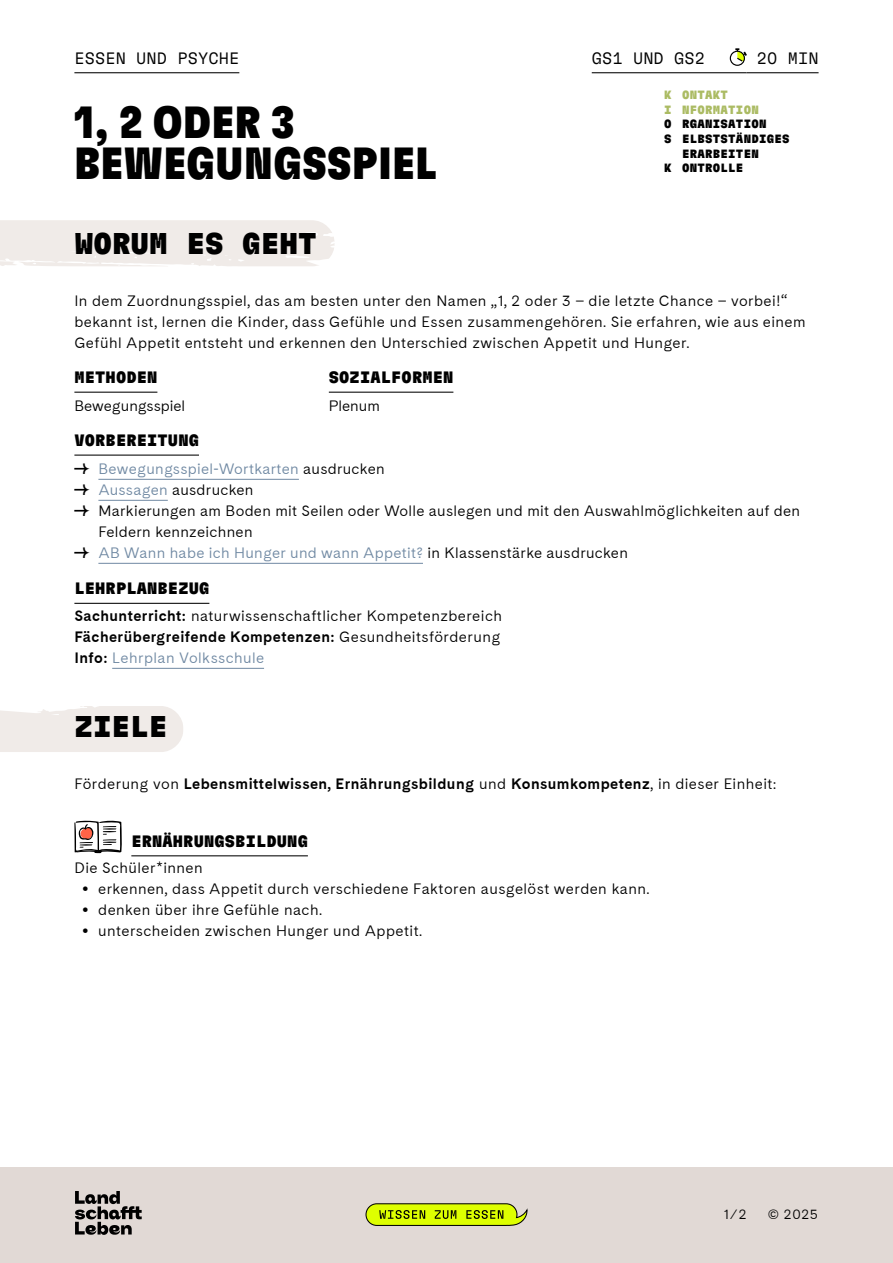
<style>
.page{position:relative;width:893px;height:1263px;background:#fff}
.page>*{position:absolute;margin:0;border:0;box-sizing:border-box;transform-origin:0 0}
.t1{font:900 condensed 45px/40.5px "GT Flexa";letter-spacing:.02em;color:#000}
.t2{font:900 30px "GT Flexa Mono";color:#000}
.t3{font:900 16.5px "GT Flexa Mono";letter-spacing:.01em;color:#000}
.t4{font:300 16.5px "GT Flexa Mono";letter-spacing:.005em;color:#000}
.t5{font:15px/21px "Cadiz Bildung";letter-spacing:.03em;color:#000}
.t6{font:15px "Cadiz";letter-spacing:.02em;color:#000}
.t7{font:15px "Cadiz";letter-spacing:.02em;color:#7089a3}
.t8{font:700 15px "Cadiz Bildung";letter-spacing:.03em;color:#000}
.t9{font:15px "Cadiz";color:#000}
.t10{font:13.5px "Cadiz";color:#000}
.t11{font:900 12px "GT Flexa Mono";letter-spacing:.02em;color:#000}
.t12{font:900 12px/14.7px "GT Flexa Mono";letter-spacing:.02em;color:#abbb63}
.s1{color:#000}
.s2{color:#7089a3}
.s3{font-weight:700}
.s4{font-weight:400}
</style>
<div class="page">
<div style="left:0;top:1167px;width:893px;height:96px;background:#e1d9d5"></div>
<svg style="left:75px;top:1191px;width:67px;height:44px"></svg>
<svg style="left:365px;top:1203px;width:163px;height:23px;background:#b2c911"></svg>
<svg style="left:0;top:706px;width:183px;height:46px;background:#f1ece9"></svg>
<div style="left:0;top:220px;width:335px;height:46px;background:#f0ebe8"></div>
<hr style="left:592px;top:72px;width:154px;height:1px;background:#000">
<hr style="left:746px;top:72px;width:73px;height:1px;background:#000">
<div style="left:730px;top:51px;width:15px;height:15px;border:1px solid #000;border-radius:50%"></div>
<svg style="left:735px;top:48px;width:12px;height:15px"></svg>
<hr style="left:74px;top:72px;width:165px;height:1px;background:#000">
<hr style="left:74px;top:392px;width:83px;height:1px;background:#000">
<hr style="left:329px;top:392px;width:124px;height:1px;background:#000">
<hr style="left:74px;top:455px;width:125px;height:1px;background:#000">
<hr style="left:98px;top:479px;width:201px;height:1px;background:#7089a3">
<hr style="left:98px;top:500px;width:70px;height:1px;background:#7089a3">
<hr style="left:98px;top:563px;width:325px;height:1px;background:#7089a3">
<hr style="left:74px;top:603px;width:135px;height:1px;background:#000">
<hr style="left:112px;top:668px;width:152px;height:1px;background:#7089a3">
<hr style="left:131px;top:855px;width:177px;height:1px;background:#000">
<svg style="left:74px;top:821px;width:48px;height:32px"></svg>
<p class="t4" style="left:74px;top:48px;width:166px">ESSEN UND PSYCHE</p>
<h1 class="t1" style="left:74px;top:101px;width:364px">1, 2 ODER 3<br>BEWEGUNGSSPIEL</h1>
<h2 class="t2" style="left:75px;top:225px;width:243px">WORUM ES GEHT</h2>
<p class="t4" style="left:592px;top:48px;width:115px">GS1 UND GS2</p>
<p class="t4" style="left:757px;top:48px;width:63px">20 MIN</p>
<p class="t12" style="left:664px;top:87px;width:96px">K ONTAKT<br>I NFORMATION</p>
<p class="t11" style="left:664px;top:117px;width:104px">O RGANISATION</p>
<p class="t11" style="left:664px;top:132px;width:127px">S ELBSTSTÄNDIGES</p>
<p class="t11" style="left:682px;top:146px;width:78px">ERARBEITEN</p>
<p class="t11" style="left:664px;top:161px;width:81px">K ONTROLLE</p>
<p class="t5" style="left:74px;top:290px;width:733px">In dem Zuordnungsspiel, das am besten unter den Namen „1, 2 oder 3 – die letzte Chance – vorbei!“ bekannt ist, lernen die Kinder, dass Gefühle und Essen zusammengehören. Sie erfahren, wie aus einem<br>Gefühl Appetit entsteht und erkennen den Unterschied zwischen Appetit und Hunger.</p>
<p class="t3" style="left:74px;top:367px;width:84px">METHODEN</p>
<p class="t9" style="left:74px;top:395px;width:112px">Bewegungsspiel</p>
<p class="t3" style="left:329px;top:367px;width:126px">SOZIALFORMEN</p>
<p class="t6" style="left:329px;top:395px;width:53px">Plenum</p>
<p class="t3" style="left:74px;top:430px;width:126px">VORBEREITUNG</p>
<p class="t7" style="left:74px;top:458px;width:312px"><span class="s1">舧</span> Bewegungsspiel-Wortkarten <span class="s1">ausdrucken</span></p>
<p class="t6" style="left:74px;top:479px;width:181px">舧 <span class="s2">Aussagen</span> ausdrucken</p>
<p class="t6" style="left:74px;top:500px;width:727px">舧 Markierungen am Boden mit Seilen oder Wolle auslegen und mit den Auswahlmöglichkeiten auf den</p>
<p class="t6" style="left:98px;top:521px;width:156px">Feldern kennzeichnen</p>
<p class="t7" style="left:74px;top:542px;width:555px"><span class="s1">舧</span> AB Wann habe ich Hunger und wann Appetit? <span class="s1">in Klassenstärke ausdrucken</span></p>
<p class="t3" style="left:74px;top:579px;width:136px">LEHRPLANBEZUG</p>
<p class="t5" style="left:74px;top:605px;width:429px;text-align:justify"><span class="s3">Sachunterricht:</span> naturwissenschaftlicher Kompetenzbereich <span class="s3">Fächerübergreifende Kompetenzen:</span> Gesundheitsförderung <span class="s3">Info:</span> <span class="s2">Lehrplan Volksschule</span></p>
<h2 class="t2" style="left:74px;top:708px;width:94px">ZIELE</h2>
<p class="t8" style="left:74px;top:773px;width:704px"><span class="s4">Förderung von</span> Lebensmittelwissen, Ernährungsbildung <span class="s4">und</span> Konsumkompetenz<span class="s4">, in dieser Einheit:</span></p>
<p class="t3" style="left:131px;top:831px;width:178px">ERNÄHRUNGSBILDUNG</p>
<p class="t5" style="left:74px;top:857px;width:130px">Die Schüler*innen</p>
<p class="t6" style="left:83px;top:878px;width:568px">• erkennen, dass Appetit durch verschiedene Faktoren ausgelöst werden kann.</p>
<p class="t6" style="left:83px;top:899px;width:241px">• denken über ihre Gefühle nach.</p>
<p class="t6" style="left:83px;top:920px;width:341px">• unterscheiden zwischen Hunger und Appetit.</p>
<p class="t10" style="left:724px;top:1205px;width:24px">1/2</p>
<p class="t10" style="left:768px;top:1205px;width:52px">© 2025</p>
</div>
